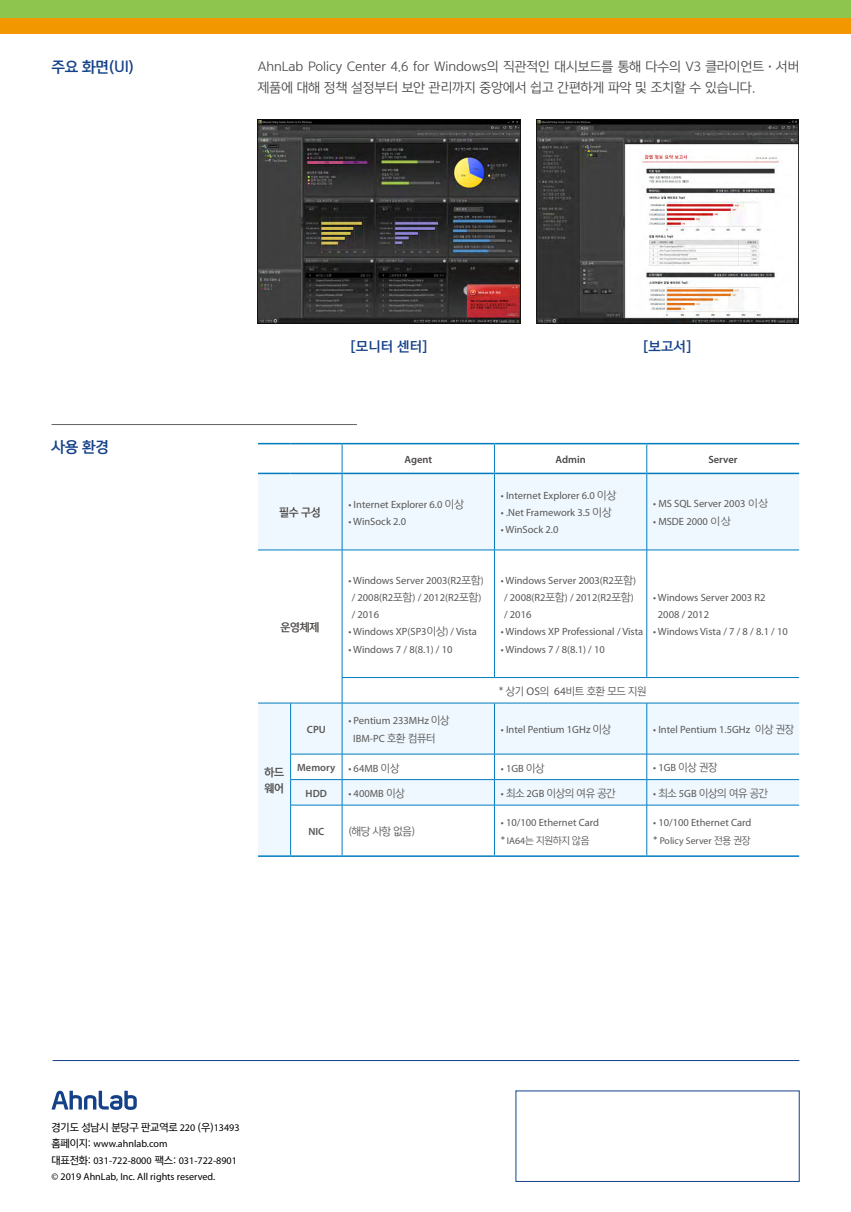
<style>
.page{position:relative;width:851px;height:1212px;background:#fff}
.page>*{position:absolute;margin:0;border:0;box-sizing:border-box;transform-origin:0 0}
.t1{font:14.25px "Yoon Gothic Pro 770";letter-spacing:-.025em;color:#154188}
.t2{font:12.75px/21px "Yoon Gothic Pro 740";color:#4c4948}
.t3{font:12.75px "Yoon Gothic Pro 770";color:#154188}
.t4{font:10.5px/17.2px "Myriad Pro";color:#595757}
.t5{font:10.5px "Yoon Gothic Pro 740";letter-spacing:-.03em;color:#595757}
.t6{font:600 10.5px "Myriad Pro";color:#595757}
.t7{font:600 10.5px "Myriad Pro";color:#4c4948}
.t8{font:10.5px/16.5px "Yoon Gothic Pro 770";letter-spacing:-.03em;color:#4c4948}
.t9{font:10.2px/16.5px "Myriad Pro";color:#000}
.t10{font:10.2px "Yoon Gothic Pro 750";letter-spacing:-.025em;color:#000}
.t11{font:9.75px "Myriad Pro";color:#595757}
.t12{font:9.75px "Yoon Gothic Pro 740";letter-spacing:-.03em;color:#595757}
.s1{font-family:"Yoon Gothic Pro 740"}
.s2{font-family:"Apple Gothic"}
.s3{font-family:"Myriad Pro";font-size:11.25px}
.s4{font-weight:400}
.s5{font-family:"Yoon Gothic Pro 740";font-weight:400}
.s6{font-family:"Myriad Pro"}
.s7{font-family:"Yoon Gothic Pro 750"}
</style>
<div class="page">
<div style="left:0;top:0;width:850px;height:23px;background:#8ec54f"></div>
<div style="left:0;top:19px;width:850px;height:15px;background:#f39700"></div>
<div style="left:258px;top:474px;width:541px;height:76px;background:#eff8fe"></div>
<svg style="left:258px;top:551px;width:541px;height:304px"></svg>
<hr style="left:258px;top:443px;width:32px;height:1px;background:#007bbf">
<hr style="left:290px;top:443px;width:52px;height:1px;background:#007bbf">
<hr style="left:342px;top:443px;width:152px;height:1px;background:#007bbf">
<hr style="left:494px;top:443px;width:152px;height:1px;background:#007bbf">
<hr style="left:646px;top:443px;width:153px;height:1px;background:#007bbf">
<svg style="left:342px;top:444px;width:1px;height:29px"></svg>
<svg style="left:494px;top:444px;width:1px;height:29px"></svg>
<svg style="left:646px;top:444px;width:1px;height:29px"></svg>
<hr style="left:342px;top:474px;width:1px;height:76px;background:#007bbf">
<hr style="left:494px;top:474px;width:1px;height:76px;background:#007bbf">
<hr style="left:646px;top:474px;width:1px;height:76px;background:#007bbf">
<hr style="left:258px;top:550px;width:32px;height:1px;background:#007bbf">
<hr style="left:290px;top:550px;width:52px;height:1px;background:#007bbf">
<hr style="left:342px;top:550px;width:152px;height:1px;background:#007bbf">
<hr style="left:342px;top:550px;width:1px;height:127px;background:#007bbf">
<hr style="left:494px;top:550px;width:152px;height:1px;background:#007bbf">
<hr style="left:494px;top:550px;width:1px;height:127px;background:#007bbf">
<hr style="left:646px;top:550px;width:153px;height:1px;background:#007bbf">
<hr style="left:646px;top:550px;width:1px;height:127px;background:#007bbf">
<hr style="left:342px;top:677px;width:152px;height:1px;background:#007bbf">
<svg style="left:342px;top:678px;width:1px;height:25px"></svg>
<hr style="left:494px;top:677px;width:152px;height:1px;background:#007bbf">
<hr style="left:646px;top:677px;width:153px;height:1px;background:#007bbf">
<hr style="left:258px;top:703px;width:32px;height:1px;background:#007bbf">
<hr style="left:290px;top:703px;width:52px;height:1px;background:#007bbf">
<hr style="left:290px;top:703px;width:1px;height:51px;background:#007bbf">
<hr style="left:342px;top:703px;width:152px;height:1px;background:#007bbf">
<hr style="left:342px;top:703px;width:1px;height:51px;background:#007bbf">
<hr style="left:494px;top:703px;width:152px;height:1px;background:#007bbf">
<hr style="left:494px;top:703px;width:1px;height:51px;background:#007bbf">
<hr style="left:646px;top:703px;width:153px;height:1px;background:#007bbf">
<hr style="left:646px;top:703px;width:1px;height:51px;background:#007bbf">
<hr style="left:290px;top:754px;width:52px;height:1px;background:#007bbf">
<hr style="left:342px;top:754px;width:152px;height:1px;background:#007bbf">
<hr style="left:494px;top:754px;width:152px;height:1px;background:#007bbf">
<hr style="left:646px;top:754px;width:153px;height:1px;background:#007bbf">
<hr style="left:290px;top:779px;width:52px;height:1px;background:#007bbf">
<svg style="left:290px;top:754px;width:1px;height:51px"></svg>
<hr style="left:342px;top:779px;width:152px;height:1px;background:#007bbf">
<svg style="left:342px;top:754px;width:1px;height:51px"></svg>
<hr style="left:494px;top:779px;width:152px;height:1px;background:#007bbf">
<svg style="left:494px;top:754px;width:1px;height:51px"></svg>
<hr style="left:646px;top:779px;width:153px;height:1px;background:#007bbf">
<svg style="left:646px;top:754px;width:1px;height:51px"></svg>
<hr style="left:290px;top:805px;width:52px;height:1px;background:#007bbf">
<hr style="left:290px;top:805px;width:1px;height:50px;background:#007bbf">
<hr style="left:342px;top:805px;width:152px;height:1px;background:#007bbf">
<hr style="left:342px;top:805px;width:1px;height:50px;background:#007bbf">
<hr style="left:494px;top:805px;width:152px;height:1px;background:#007bbf">
<hr style="left:494px;top:805px;width:1px;height:50px;background:#007bbf">
<hr style="left:646px;top:805px;width:153px;height:1px;background:#007bbf">
<hr style="left:646px;top:805px;width:1px;height:50px;background:#007bbf">
<hr style="left:258px;top:473px;width:32px;height:1px;background:#007bbf">
<hr style="left:290px;top:473px;width:52px;height:1px;background:#007bbf">
<hr style="left:342px;top:473px;width:152px;height:1px;background:#007bbf">
<hr style="left:494px;top:473px;width:152px;height:1px;background:#007bbf">
<hr style="left:646px;top:473px;width:153px;height:1px;background:#007bbf">
<hr style="left:258px;top:855px;width:32px;height:2px;background:#007bbf">
<hr style="left:290px;top:855px;width:52px;height:2px;background:#007bbf">
<hr style="left:342px;top:855px;width:152px;height:2px;background:#007bbf">
<hr style="left:494px;top:855px;width:152px;height:2px;background:#007bbf">
<hr style="left:646px;top:855px;width:153px;height:2px;background:#007bbf">
<hr style="left:52px;top:424px;width:305px;height:1px;background:#626060">
<img style="left:258px;top:120px;width:262px;height:203px">
<img style="left:536px;top:120px;width:262px;height:203px">
<hr style="left:53px;top:1060px;width:746px;height:1px;background:#154188">
<svg style="left:52px;top:1091px;width:85px;height:19px"></svg>
<h1 class="t1" style="left:52px;top:57px;width:84px">주요 화면(UI)</h1>
<p class="t2" style="left:258px;top:56px;width:543px">AhnLab Policy Center 4.6 for Windows의 직관적인 대시보드를 통해 다수의 V3 클라이언트•서버 제품에 대해 정책 설정부터 보안 관리까지 중앙에서 쉽고 간편하게 파악 및 조치할 수 있습니다.</p>
<h1 class="t1" style="left:52px;top:436px;width:59px">사용 환경</h1>
<p class="t3" style="left:350px;top:337px;width:79px">[모니터 센터]</p>
<p class="t3" style="left:643px;top:337px;width:50px">[보고서]</p>
<p class="t8" style="left:279px;top:504px;width:43px">필수 구성</p>
<p class="t8" style="left:280px;top:619px;width:41px">운영체제</p>
<p class="t7" style="left:404px;top:453px;width:29px">Agent</p>
<p class="t7" style="left:555px;top:453px;width:32px">Admin</p>
<p class="t7" style="left:708px;top:453px;width:31px">Server</p>
<p class="t4" style="left:348px;top:495px;width:117px">• Internet Explorer 6.0 <span class="s1">이상</span></p>
<p class="t4" style="left:348px;top:512px;width:59px">• WinSock 2.0</p>
<p class="t4" style="left:500px;top:487px;width:117px">• Internet Explorer 6.0 <span class="s1">이상</span></p>
<p class="t4" style="left:500px;top:504px;width:113px">• .Net Framework 3.5 <span class="s1">이상</span></p>
<p class="t4" style="left:500px;top:521px;width:59px">• WinSock 2.0</p>
<p class="t4" style="left:653px;top:495px;width:117px">• MS SQL Server 2003 <span class="s2">이상</span></p>
<p class="t4" style="left:653px;top:512px;width:79px">• MSDE 2000 <span class="s2">이상</span></p>
<p class="t4" style="left:351px;top:571px;width:134px;text-indent:-3px">• Windows Server 2003(R2<span class="s1">포함</span>) / 2008(R2<span class="s1">포함</span>) / 2012(R2<span class="s1">포함</span>) / 2016</p>
<p class="t4" style="left:348px;top:623px;width:130px">• Windows XP(SP3<span class="s1">이상</span>) / Vista</p>
<p class="t4" style="left:348px;top:640px;width:106px">• Windows 7 / 8(8.1) / 10</p>
<p class="t4" style="left:504px;top:571px;width:134px;text-indent:-3px">• Windows Server 2003(R2<span class="s1">포함</span>) / 2008(R2<span class="s1">포함</span>) / 2012(R2<span class="s1">포함</span>) / 2016</p>
<p class="t4" style="left:500px;top:623px;width:144px">• Windows XP Professional / Vista</p>
<p class="t4" style="left:500px;top:640px;width:106px">• Windows 7 / 8(8.1) / 10</p>
<p class="t4" style="left:657px;top:589px;width:109px;text-indent:-5px">• Windows Server 2003 R2<br>2008 / 2012</p>
<p class="t4" style="left:653px;top:623px;width:136px">• Windows Vista / 7 / 8 / 8.1 / 10</p>
<p class="t5" style="left:498px;top:685px;width:149px">* 상기 <span class="s3">OS</span>의 <span class="s3">64</span>비트 호환 모드 지원</p>
<p class="t8" style="left:264px;top:764px;width:21px">하드 웨어</p>
<p class="t6" style="left:307px;top:723px;width:21px">CPU</p>
<p class="t4" style="left:353px;top:711px;width:98px;line-height:18px;text-indent:-5px">• Pentium 233MHz <span class="s1">이상<br></span>IBM-PC <span class="s1">호환 컴퓨터</span></p>
<p class="t4" style="left:500px;top:721px;width:112px">• Intel Pentium 1GHz <span class="s1">이상</span></p>
<p class="t4" style="left:653px;top:721px;width:143px">• Intel Pentium 1.5GHz <span class="s1">이상 권장</span></p>
<p class="t6" style="left:297px;top:761px;width:104px">Memory <span class="s4">• 64MB</span> <span class="s5">이상</span></p>
<p class="t4" style="left:500px;top:759px;width:45px">• 1GB <span class="s1">이상</span></p>
<p class="t4" style="left:653px;top:759px;width:66px">• 1GB <span class="s1">이상 권장</span></p>
<p class="t6" style="left:305px;top:786px;width:23px">HDD</p>
<p class="t4" style="left:348px;top:785px;width:58px">• 400MB <span class="s1">이상</span></p>
<p class="t5" style="left:500px;top:787px;width:117px"><span class="s6">•</span> 최소 <span class="s6">2GB</span> 이상의 여유 공간</p>
<p class="t5" style="left:653px;top:787px;width:117px"><span class="s6">•</span> 최소 <span class="s6">5GB</span> 이상의 여유 공간</p>
<p class="t6" style="left:308px;top:825px;width:18px">NIC</p>
<p class="t5" style="left:348px;top:825px;width:68px">(해당 사항 없음)</p>
<p class="t4" style="left:500px;top:814px;width:100px">• 10/100 Ethernet Card</p>
<p class="t12" style="left:500px;top:835px;width:90px">* <span class="s6">IA64</span>는 지원하지 않음</p>
<p class="t4" style="left:653px;top:814px;width:100px">• 10/100 Ethernet Card</p>
<p class="t11" style="left:653px;top:835px;width:99px"><span class="s1">*</span> Policy Server <span class="s1">전용 권장</span></p>
<p class="t10" style="left:52px;top:1120px;width:190px">경기도 성남시 분당구 판교역로 <span class="s6">220</span> (우)<span class="s6">13493</span></p>
<p class="t9" style="left:52px;top:1135px;width:187px"><span class="s7">홈페이지:</span> www.ahnlab.com<br><span class="s7">대표전화:</span> 031-722-8000 <span class="s7">팩스:</span> 031-722-8901 © 2019 AhnLab, Inc. All rights reserved.</p>
</div>
